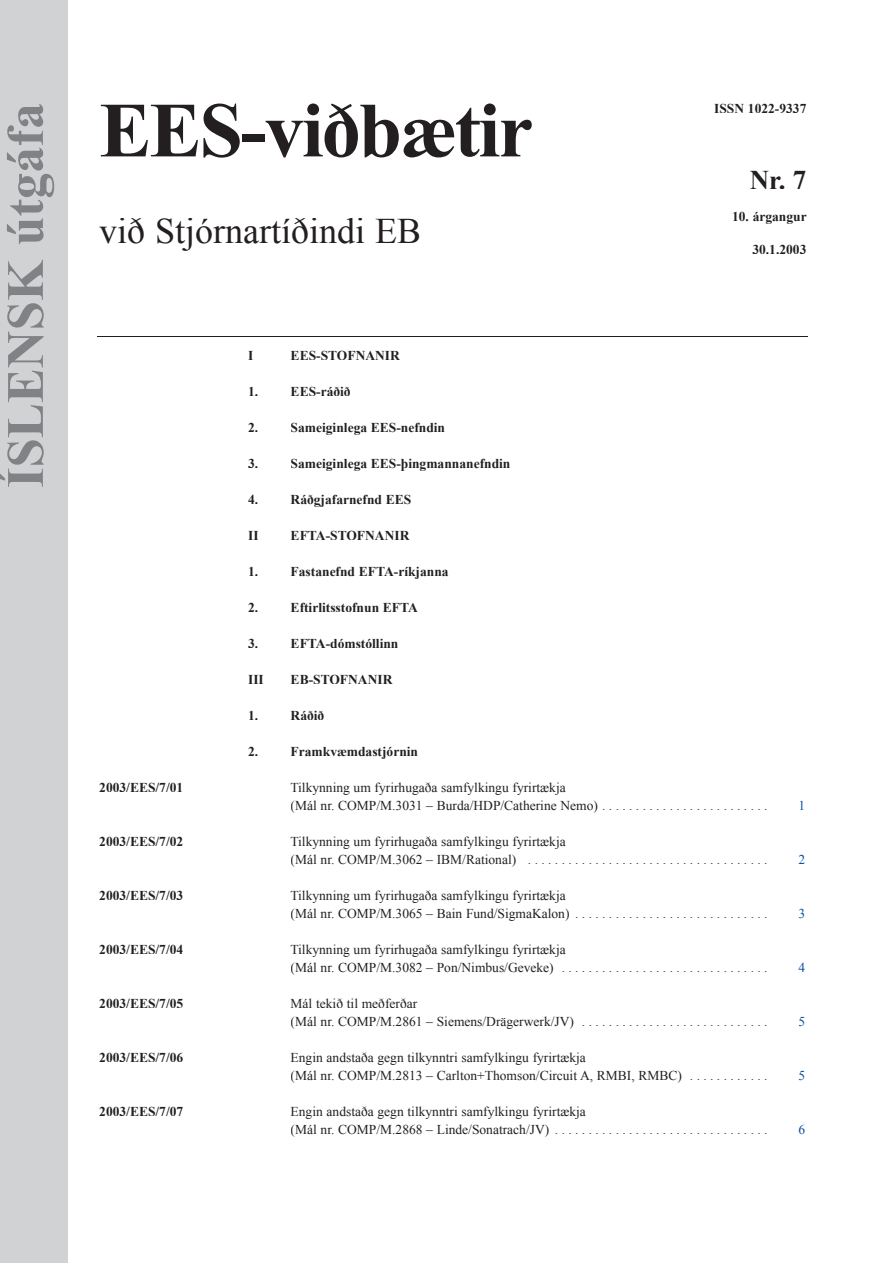
<style>
.page{position:relative;width:893px;height:1263px;background:#fff}
.page>*{position:absolute;margin:0;border:0;box-sizing:border-box;transform-origin:0 0}
.t1{font:700 78px "Times New Roman";letter-spacing:-.025em;color:#231f20}
.t2{font:700 52.5px "Times New Roman";color:#808285}
.t3{font:36px "Times New Roman";color:#231f20}
.t4{font:700 27px "Times New Roman";color:#231f20}
.t5{font:13.5px/18px "Times New Roman";color:#231f20}
.t6{font:700 13.5px "Times New Roman";color:#231f20}
.t7{font:13.5px "Times New Roman";color:#094fa3}
</style>
<div class="page">
<div style="left:0;top:0;width:68px;height:1263px;background:#d1d2d4"></div>
<hr style="left:98px;top:336px;width:710px;height:1px;background:#231f20">
<h1 class="t1" style="left:99px;top:85px;width:435px">EES-viðbætir</h1>
<h2 class="t2" style="left:-5px;top:488px;width:386px;rotate:-90deg">ÍSLENSK útgáfa</h2>
<p class="t6" style="left:714px;top:100px;width:94px">ISSN 1022-9337</p>
<h3 class="t4" style="left:750px;top:164px;width:58px">Nr. 7</h3>
<p class="t6" style="left:732px;top:209px;width:76px">10. árgangur</p>
<p class="t6" style="left:752px;top:241px;width:55px">30.1.2003</p>
<h3 class="t3" style="left:99px;top:210px;width:323px">við Stjórnartíðindi EB</h3>
<p class="t6" style="left:248px;top:347px;width:7px">I</p>
<p class="t6" style="left:291px;top:347px;width:111px">EES-STOFNANIR</p>
<p class="t6" style="left:248px;top:383px;width:104px">1. EES-ráðið</p>
<p class="t6" style="left:248px;top:419px;width:199px">2. Sameiginlega EES-nefndin</p>
<p class="t6" style="left:248px;top:455px;width:264px">3. Sameiginlega EES-þingmannanefndin</p>
<p class="t6" style="left:248px;top:491px;width:165px">4. Ráðgjafarnefnd EES</p>
<p class="t6" style="left:248px;top:527px;width:12px">II</p>
<p class="t6" style="left:291px;top:527px;width:120px">EFTA-STOFNANIR</p>
<p class="t6" style="left:248px;top:563px;width:202px">1. Fastanefnd EFTA-ríkjanna</p>
<p class="t6" style="left:248px;top:599px;width:171px">2. Eftirlitsstofnun EFTA</p>
<p class="t6" style="left:248px;top:635px;width:152px">3. EFTA-dómstóllinn</p>
<p class="t6" style="left:248px;top:671px;width:17px">III</p>
<p class="t6" style="left:291px;top:671px;width:103px">EB-STOFNANIR</p>
<p class="t6" style="left:248px;top:707px;width:78px">1. Ráðið</p>
<p class="t6" style="left:248px;top:743px;width:172px">2. Framkvæmdastjórnin</p>
<p class="t6" style="left:99px;top:779px;width:86px">2003/EES/7/01</p>
<p class="t5" style="left:290px;top:778px;width:479px">Tilkynning um fyrirhugaða samfylkingu fyrirtækja<br>(Mál nr. COMP/M.3031 – Burda/HDP/Catherine Nemo) . . . . . . . . . . . . . . . . . . . . . . . . .</p>
<p class="t6" style="left:99px;top:833px;width:86px">2003/EES/7/02</p>
<p class="t5" style="left:290px;top:832px;width:479px">Tilkynning um fyrirhugaða samfylkingu fyrirtækja<br>(Mál nr. COMP/M.3062 – IBM/Rational) . . . . . . . . . . . . . . . . . . . . . . . . . . . . . . . . . . . .</p>
<p class="t6" style="left:99px;top:887px;width:86px">2003/EES/7/03</p>
<p class="t5" style="left:290px;top:886px;width:479px">Tilkynning um fyrirhugaða samfylkingu fyrirtækja<br>(Mál nr. COMP/M.3065 – Bain Fund/SigmaKalon) . . . . . . . . . . . . . . . . . . . . . . . . . . . . .</p>
<p class="t6" style="left:99px;top:941px;width:86px">2003/EES/7/04</p>
<p class="t5" style="left:290px;top:940px;width:479px">Tilkynning um fyrirhugaða samfylkingu fyrirtækja<br>(Mál nr. COMP/M.3082 – Pon/Nimbus/Geveke) . . . . . . . . . . . . . . . . . . . . . . . . . . . . . . .</p>
<p class="t6" style="left:99px;top:995px;width:86px">2003/EES/7/05</p>
<p class="t5" style="left:291px;top:994px;width:478px">Mál tekið til meðferðar<br>(Mál nr. COMP/M.2861 – Siemens/Drägerwerk/JV) . . . . . . . . . . . . . . . . . . . . . . . . . . . .</p>
<p class="t6" style="left:99px;top:1049px;width:86px">2003/EES/7/06</p>
<p class="t5" style="left:291px;top:1048px;width:478px">Engin andstaða gegn tilkynntri samfylkingu fyrirtækja<br>(Mál nr. COMP/M.2813 – Carlton+Thomson/Circuit A, RMBI, RMBC) . . . . . . . . . . . .</p>
<p class="t6" style="left:99px;top:1103px;width:86px">2003/EES/7/07</p>
<p class="t5" style="left:291px;top:1102px;width:478px">Engin andstaða gegn tilkynntri samfylkingu fyrirtækja<br>(Mál nr. COMP/M.2868 – Linde/Sonatrach/JV) . . . . . . . . . . . . . . . . . . . . . . . . . . . . . . . .</p>
<p class="t7" style="left:798px;top:797px;width:8px">1</p>
<p class="t7" style="left:798px;top:851px;width:8px">2</p>
<p class="t7" style="left:798px;top:905px;width:8px">3</p>
<p class="t7" style="left:798px;top:959px;width:8px">4</p>
<p class="t7" style="left:798px;top:1013px;width:8px">5</p>
<p class="t7" style="left:798px;top:1067px;width:8px">5</p>
<p class="t7" style="left:798px;top:1121px;width:8px">6</p>
</div>
